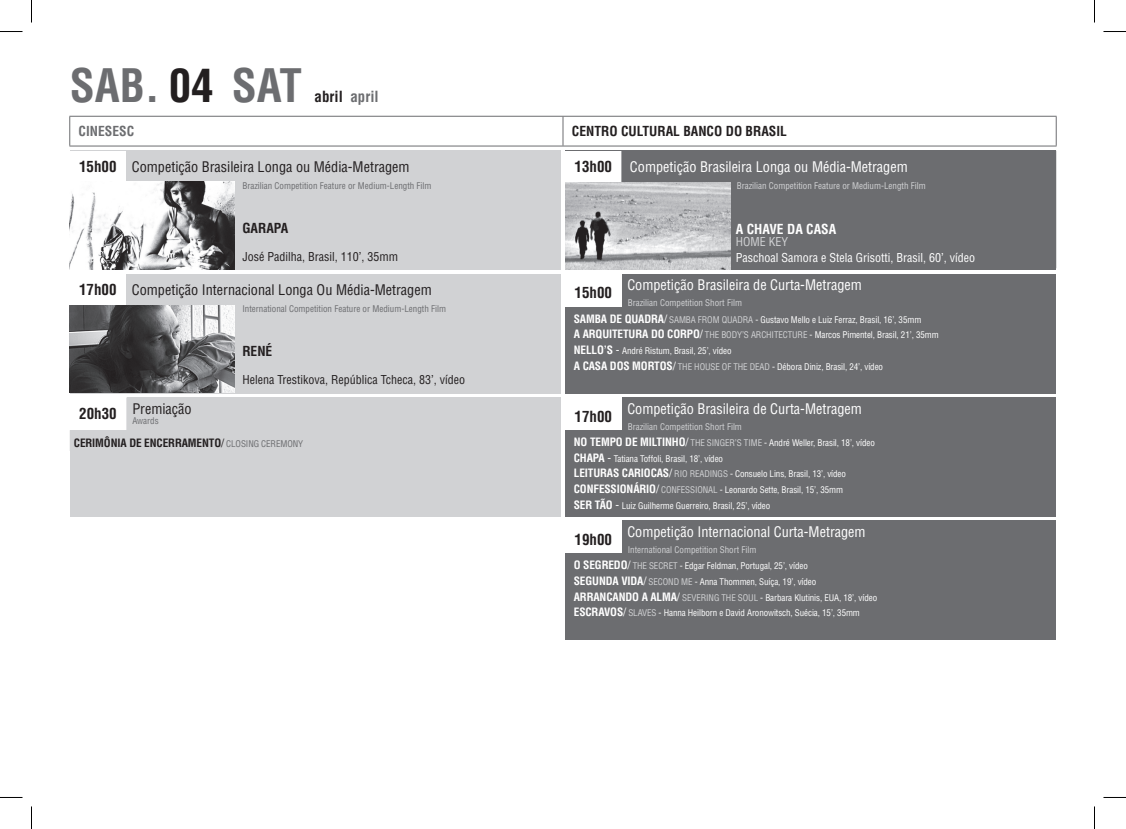
<style>
.page{position:relative;width:1126px;height:829px;background:#fff}
.page>*{position:absolute;margin:0;border:0;box-sizing:border-box;transform-origin:0 0}
.t1{font:700 condensed 45px "Helvetica LT Std";color:#6c6d70}
.t2{font:700 condensed 15px "Helvetica LT Std";color:#231f20}
.t3{font:700 condensed 15px "Helvetica";color:#231f20}
.t4{font:condensed 14.25px "Helvetica LT Std";color:#fff}
.t5{font:condensed 14.25px "Helvetica LT Std";color:#231f20}
.t6{font:700 condensed 13.5px "Helvetica LT Std";color:#231f20}
.t7{font:700 condensed 13.5px "Helvetica LT Std";color:#fff}
.t8{font:700 condensed 13.5px "Helvetica LT Std";color:#6c6d70}
.t9{font:condensed 12px "Helvetica LT Std";color:#231f20}
.t10{font:condensed 12px "Helvetica LT Std";color:#fff}
.t11{font:condensed 12px "Helvetica LT Std";color:#d1d2d4}
.t12{font:700 condensed 11.25px "Helvetica LT Std";letter-spacing:-.01em;color:#231f20}
.t13{font:condensed 9px/15.6px "Helvetica LT Std";letter-spacing:-.01em;color:#fff}
.t14{font:condensed 9px/16.6px "Helvetica LT Std";color:#d1d2d4}
.t15{font:condensed 9px "Helvetica LT Std";color:#6c6d70}
.s1{color:#231f20}
.s2{color:#6c6d70}
.s3{font-weight:700;font-size:15px}
.s4{font-weight:700;font-size:11.25px;color:#fff}
.s5{font-size:11.25px;color:#fff}
.s6{color:#fff}
.s7{font-weight:700;font-size:11.25px}
.s8{font-size:11.25px}
.s9{color:#d1d2d4}
.s10{font-weight:400}
.s11{font-weight:400;font-size:9px;color:#6c6d70}
</style>
<div class="page">
<hr style="left:69px;top:116px;width:494px;height:1px;background:#6c6d70">
<svg style="left:69px;top:117px;width:1px;height:29px"></svg>
<hr style="left:563px;top:116px;width:494px;height:1px;background:#6c6d70">
<svg style="left:563px;top:117px;width:1px;height:29px"></svg>
<svg style="left:1056px;top:117px;width:1px;height:29px"></svg>
<hr style="left:69px;top:146px;width:494px;height:1px;background:#6c6d70">
<hr style="left:563px;top:146px;width:494px;height:1px;background:#6c6d70">
<div style="left:621px;top:151px;width:435px;height:117px;background:#6c6d70"></div>
<div style="left:70px;top:151px;width:491px;height:119px;background:#d1d2d4"></div>
<div style="left:70px;top:151px;width:56px;height:31px;background:#fff"></div>
<div style="left:70px;top:274px;width:491px;height:119px;background:#d1d2d4"></div>
<div style="left:70px;top:274px;width:56px;height:32px;background:#fff"></div>
<div style="left:565px;top:274px;width:491px;height:119px;background:#6c6d70"></div>
<div style="left:565px;top:274px;width:56px;height:32px;background:#fff"></div>
<div style="left:565px;top:397px;width:491px;height:119px;background:#6c6d70"></div>
<div style="left:565px;top:397px;width:56px;height:32px;background:#fff"></div>
<div style="left:565px;top:520px;width:491px;height:119px;background:#6c6d70"></div>
<div style="left:565px;top:520px;width:56px;height:32px;background:#fff"></div>
<img style="left:70px;top:182px;width:165px;height:88px">
<img style="left:70px;top:305px;width:165px;height:87px">
<img style="left:565px;top:182px;width:165px;height:88px">
<div style="left:70px;top:397px;width:491px;height:119px;background:#d1d2d4"></div>
<div style="left:70px;top:397px;width:57px;height:33px;background:#fff"></div>
<svg style="left:0;top:31px;width:22px;height:1px"></svg>
<svg style="left:1103px;top:31px;width:23px;height:1px"></svg>
<svg style="left:0;top:797px;width:22px;height:1px"></svg>
<svg style="left:1103px;top:797px;width:23px;height:1px"></svg>
<svg style="left:31px;top:0;width:1px;height:22px"></svg>
<svg style="left:31px;top:806px;width:1px;height:22px"></svg>
<svg style="left:1094px;top:0;width:1px;height:22px"></svg>
<svg style="left:1094px;top:806px;width:1px;height:22px"></svg>
<h1 class="t1" style="left:70px;top:57px;width:234px">SAB. <span class="s1">04</span> SAT</h1>
<h2 class="t3" style="left:315px;top:88px;width:66px">abril <span class="s2">april</span></h2>
<h3 class="t8" style="left:79px;top:123px;width:57px">CINESESC</h3>
<h3 class="t6" style="left:572px;top:123px;width:217px">CENTRO CULTURAL BANCO DO BRASIL</h3>
<h3 class="t5" style="left:79px;top:157px;width:332px"><span class="s3">15h00</span> Competição Brasileira Longa ou Média-Metragem</h3>
<h3 class="t4" style="left:630px;top:158px;width:279px">Competição Brasileira Longa ou Média-Metragem</h3>
<p class="t15" style="left:242px;top:180px;width:191px">Brazilian Competition Feature or Medium-Length Film</p>
<h3 class="t6" style="left:242px;top:219px;width:48px">GARAPA</h3>
<h3 class="t9" style="left:242px;top:249px;width:157px">José Padilha, Brasil, 110’, 35mm</h3>
<h3 class="t5" style="left:79px;top:281px;width:354px"><span class="s3">17h00</span> Competição Internacional Longa Ou Média-Metragem</h3>
<p class="t15" style="left:242px;top:303px;width:205px">International Competition Feature or Medium-Length Film</p>
<h3 class="t6" style="left:242px;top:342px;width:31px">RENÉ</h3>
<h3 class="t9" style="left:242px;top:372px;width:224px">Helena Trestikova, República Tcheca, 83’, vídeo</h3>
<h2 class="t2" style="left:575px;top:157px;width:39px">13h00</h2>
<p class="t14" style="left:737px;top:177px;width:191px">Brazilian Competition Feature or Medium-Length Film</p>
<h3 class="t7" style="left:736px;top:220px;width:102px">A CHAVE DA CASA</h3>
<h3 class="t11" style="left:736px;top:234px;width:54px">HOME KEY</h3>
<h3 class="t10" style="left:736px;top:250px;width:241px">Paschoal Samora e Stela Grisotti, Brasil, 60’, vídeo</h3>
<h2 class="t2" style="left:575px;top:283px;width:39px">15h00</h2>
<h3 class="t4" style="left:627px;top:276px;width:236px">Competição Brasileira de Curta-Metragem</h3>
<p class="t14" style="left:574px;top:294px;width:349px;text-indent:54px">Brazilian Competition Short Film<br><span class="s4">SAMBA DE QUADRA</span><span class="s5">/</span> SAMBA FROM QUADRA <span class="s6">- Gustavo Mello e Luiz Ferraz, Brasil, 16’, 35mm</span></p>
<p class="t13" style="left:574px;top:327px;width:366px"><span class="s7">A ARQUITETURA DO CORPO</span><span class="s8">/</span> <span class="s9">THE BODY’S ARCHITECTURE</span> - Marcos Pimentel, Brasil, 21’, 35mm<br><span class="s7">NELLO’S</span> <span class="s8">-</span> André Ristum, Brasil, 25’, vídeo<br><span class="s7">A CASA DOS MORTOS</span><span class="s8">/</span> <span class="s9">THE HOUSE OF THE DEAD</span> - Débora Diniz, Brasil, 24’, vídeo</p>
<h2 class="t2" style="left:575px;top:407px;width:39px">17h00</h2>
<h3 class="t4" style="left:627px;top:399px;width:236px">Competição Brasileira de Curta-Metragem</h3>
<p class="t14" style="left:574px;top:418px;width:303px;text-indent:54px">Brazilian Competition Short Film<br><span class="s4">NO TEMPO DE MILTINHO</span><span class="s5">/</span> THE SINGER’S TIME <span class="s6">- André Weller, Brasil, 18’, vídeo</span></p>
<p class="t13" style="left:574px;top:450px;width:274px"><span class="s7">CHAPA</span> <span class="s8">-</span> Tatiana Toffoli, Brasil, 18’, vídeo<br><span class="s7">LEITURAS CARIOCAS</span><span class="s8">/</span> <span class="s9">RIO READINGS</span> - Consuelo Lins, Brasil, 13’, vídeo <span class="s7">CONFESSIONÁRIO</span><span class="s8">/</span> <span class="s9">CONFESSIONAL</span> - Leonardo Sette, Brasil, 15’, 35mm <span class="s7">SER TÃO</span> <span class="s8">-</span> Luiz Guilherme Guerreiro, Brasil, 25’, vídeo</p>
<h2 class="t2" style="left:575px;top:530px;width:39px">19h00</h2>
<h3 class="t4" style="left:627px;top:522px;width:240px">Competição Internacional Curta-Metragem</h3>
<p class="t14" style="left:574px;top:541px;width:236px;text-align:center">International Competition Short Film<br><span class="s4">O SEGREDO</span><span class="s5">/</span> THE SECRET <span class="s6">- Edgar Feldman, Portugal, 25’, vídeo</span></p>
<p class="t13" style="left:574px;top:573px;width:305px"><span class="s7">SEGUNDA VIDA</span><span class="s8">/</span> <span class="s9">SECOND ME</span> - Anna Thommen, Suíça, 19’, vídeo<br><span class="s7">ARRANCANDO A ALMA</span><span class="s8">/</span> <span class="s9">SEVERING THE SOUL</span> - Barbara Klutinis, EUA, 18’, vídeo<br><span class="s7">ESCRAVOS</span><span class="s8">/</span> <span class="s9">SLAVES</span> - Hanna Heilborn e David Aronowitsch, Suécia, 15’, 35mm</p>
<h3 class="t5" style="left:79px;top:399px;width:114px"><span class="s3">20h30</span> Premiação</h3>
<p class="t15" style="left:132px;top:415px;width:28px">Awards</p>
<p class="t12" style="left:74px;top:435px;width:231px">CERIMÔNIA DE ENCERRAMENTO<span class="s10">/</span> <span class="s11">CLOSING CEREMONY</span></p>
</div>
